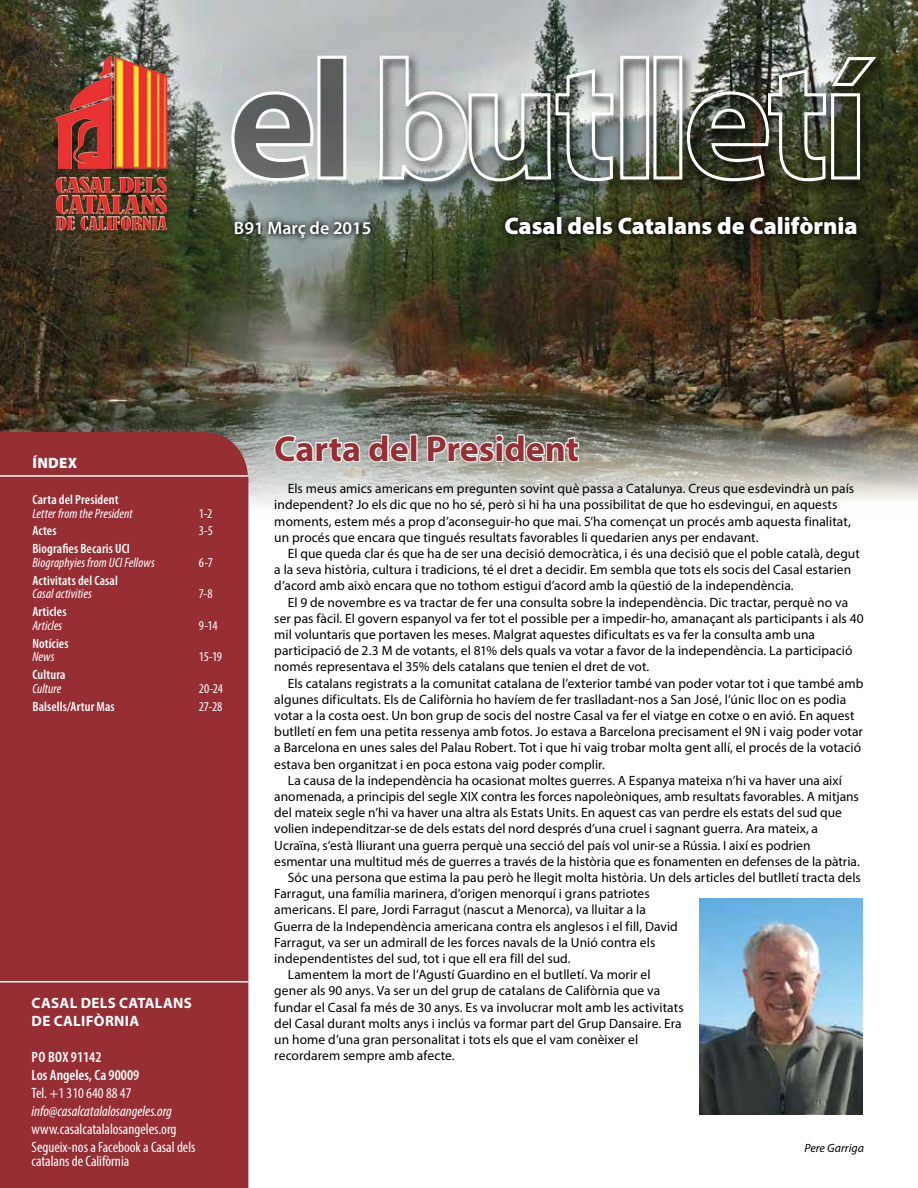
<style>
.page{position:relative;width:918px;height:1188px;background:#fff}
.page>*{position:absolute;margin:0;border:0;box-sizing:border-box;transform-origin:0 0}
.t1{font:700 36px "Myriad Pro";color:#962e34}
.t2{font:900 24px "Myriad Pro";color:#fff}
.t3{font:600 18px "Myriad Pro";color:#fff}
.t4{font:condensed 15px/18px "Myriad Pro";color:#fff}
.t5{font:italic condensed 15px "Myriad Pro";color:#fff}
.t6{font:700 15px/18px "Myriad Pro";letter-spacing:.02em;color:#fff}
.t7{font:600 condensed 15px/18px "Myriad Pro";color:#fff}
.t8{font:900 15px "Myriad Pro";letter-spacing:.02em;color:#fff}
.t9{font:13.5px/16.2px "Myriad Pro";color:#000}
.t10{font:600 condensed 13.5px "Myriad Pro";letter-spacing:.01em;color:#fff}
.t11{font:italic condensed 13.5px "Myriad Pro";letter-spacing:.005em;color:#fff}
.t12{font:condensed 13.5px "Myriad Pro";letter-spacing:-.025em;color:#fff}
.t13{font:italic 12px "Myriad Pro";color:#000}
</style>
<div class="page">
<img style="left:0;top:0;width:918px;height:522px">
<img style="left:699px;top:899px;width:163px;height:216px">
<svg style="left:273px;top:411px;width:137px;height:53px;background:#a6aca8"></svg>
<div style="left:410px;top:434px;width:8px;height:28px;border:2px solid #fff"></div>
<svg style="left:426px;top:411px;width:154px;height:53px"></svg>
<div style="left:0;top:432px;width:248px;height:756px;background:#962e34"></div>
<hr style="left:0;top:981px;width:248px;height:1px;background:#fff">
<hr style="left:0;top:475px;width:248px;height:2px;background:#fff">
<svg style="left:230px;top:54px;width:118px;height:129px;background:#9ea1a1"></svg>
<div style="left:377px;top:53px;width:104px;height:141px;background:#000;opacity:.75"></div>
<svg style="left:377px;top:54px;width:87px;height:129px;background:#b6baba"></svg>
<svg style="left:464px;top:53px;width:424px;height:142px;background:#424832"></svg>
<svg style="left:467px;top:54px;width:413px;height:129px;background:#7c8178"></svg>
<div style="left:228px;top:210px;width:636px;height:35px;background:#000;opacity:.95"></div>
<div style="left:58px;top:59px;width:109px;height:174px;background:#000;opacity:.15"></div>
<img style="left:100px;top:56px;width:11px;height:17px">
<h3 class="t3" style="left:234px;top:217px;width:139px">B91 Març de 2015</h3>
<h2 class="t2" style="left:504px;top:212px;width:355px">Casal dels Catalans de Califòrnia</h2>
<p class="t8" style="left:33px;top:454px;width:46px">ÍNDEX</p>
<p class="t10" style="left:32px;top:492px;width:88px">Carta del President</p>
<p class="t11" style="left:32px;top:505px;width:102px">Letter from the President</p>
<p class="t12" style="left:199px;top:505px;width:15px">1-2</p>
<p class="t10" style="left:32px;top:524px;width:26px">Actes</p>
<p class="t12" style="left:199px;top:523px;width:16px">3-5</p>
<p class="t10" style="left:32px;top:542px;width:99px">Biografies Becaris UCI</p>
<p class="t11" style="left:32px;top:554px;width:124px">Biographyies from UCI Fellows</p>
<p class="t12" style="left:199px;top:554px;width:16px">6-7</p>
<p class="t10" style="left:32px;top:573px;width:87px">Activitats del Casal</p>
<p class="t11" style="left:32px;top:586px;width:61px">Casal activities</p>
<p class="t12" style="left:199px;top:586px;width:15px">7-8</p>
<p class="t10" style="left:32px;top:605px;width:36px">Articles</p>
<p class="t11" style="left:32px;top:617px;width:32px">Articles</p>
<p class="t12" style="left:199px;top:617px;width:20px">9-14</p>
<p class="t10" style="left:32px;top:636px;width:38px">Notícies</p>
<p class="t11" style="left:32px;top:649px;width:24px">News</p>
<p class="t12" style="left:199px;top:649px;width:25px">15-19</p>
<p class="t10" style="left:32px;top:668px;width:35px">Cultura</p>
<p class="t11" style="left:32px;top:680px;width:31px">Culture</p>
<p class="t12" style="left:199px;top:680px;width:26px">20-24</p>
<p class="t10" style="left:32px;top:699px;width:84px">Balsells/Artur Mas</p>
<p class="t12" style="left:199px;top:698px;width:25px">27-28</p>
<p class="t6" style="left:32px;top:993px;width:162px">CASAL DELS CATALANS<br>DE CALIFÒRNIA</p>
<p class="t7" style="left:31px;top:1048px;width:109px">PO BOX 91142<br>Los Angeles, Ca 90009</p>
<p class="t4" style="left:32px;top:1084px;width:101px">Tel. +1 310 640 88 47</p>
<p class="t5" style="left:31px;top:1102px;width:142px">info@casalcatalalosangeles.org</p>
<p class="t4" style="left:31px;top:1120px;width:166px">www.casalcatalalosangeles.org<br>Segueix-nos a Facebook a Casal dels</p>
<p class="t4" style="left:31px;top:1151px;width:99px">catalans de Califòrnia</p>
<h1 class="t1" style="left:274px;top:425px;width:306px">Carta del President</h1>
<p class="t9" style="left:274px;top:480px;width:581px;text-indent:14px">Els meus amics americans em pregunten sovint què passa a Catalunya. Creus que esdevindrà un país independent? Jo els dic que no ho sé, però si hi ha una possibilitat de que ho esdevingui, en aquests moments, estem més a prop d’aconseguir-ho que mai. S’ha començat un procés amb aquesta finalitat, un procés que encara que tingués resultats favorables li quedarien anys per endavant.</p>
<p class="t9" style="left:274px;top:545px;width:587px;text-indent:14px">El que queda clar és que ha de ser una decisió democràtica, i és una decisió que el poble català, degut a la seva història, cultura i tradicions, té el dret a decidir. Em sembla que tots els socis del Casal estarien d’acord amb això encara que no tothom estigui d’acord amb la qüestió de la independència.</p>
<p class="t9" style="left:274px;top:594px;width:591px;text-indent:14px">El 9 de novembre es va tractar de fer una consulta sobre la independència. Dic tractar, perquè no va ser pas fàcil. El govern espanyol va fer tot el possible per a impedir-ho, amanaçant als participants i als 40 mil voluntaris que portaven les meses. Malgrat aquestes dificultats es va fer la consulta amb una participació de 2.3 M de votants, el 81% dels quals va votar a favor de la independència. La participació només representava el 35% dels catalans que tenien el dret de vot.</p>
<p class="t9" style="left:288px;top:675px;width:577px">Els catalans registrats a la comunitat catalana de l’exterior també van poder votar tot i que també amb</p>
<p class="t9" style="left:274px;top:691px;width:573px">algunes dificultats. Els de Califòrnia ho havíem de fer traslladant-nos a San José, l’únic lloc on es podia</p>
<p class="t9" style="left:274px;top:707px;width:582px">votar a la costa oest. Un bon grup de socis del nostre Casal va fer el viatge en cotxe o en avió. En aquest</p>
<p class="t9" style="left:274px;top:723px;width:590px">butlletí en fem una petita ressenya amb fotos. Jo estava a Barcelona precisament el 9N i vaig poder votar</p>
<p class="t9" style="left:274px;top:740px;width:588px">a Barcelona en unes sales del Palau Robert. Tot i que hi vaig trobar molta gent allí, el procés de la votació</p>
<p class="t9" style="left:274px;top:756px;width:332px">estava ben organitzat i en poca estona vaig poder complir.</p>
<p class="t9" style="left:288px;top:772px;width:556px">La causa de la independència ha ocasionat moltes guerres. A Espanya mateixa n’hi va haver una així</p>
<p class="t9" style="left:274px;top:788px;width:586px">anomenada, a principis del segle XIX contra les forces napoleòniques, amb resultats favorables. A mitjans</p>
<p class="t9" style="left:274px;top:804px;width:569px">del mateix segle n’hi va haver una altra als Estats Units. En aquest cas van perdre els estats del sud que</p>
<p class="t9" style="left:274px;top:821px;width:545px">volien independitzar-se de dels estats del nord després d’una cruel i sagnant guerra. Ara mateix, a</p>
<p class="t9" style="left:274px;top:837px;width:538px">Ucraïna, s’està lliurant una guerra perquè una secció del país vol unir-se a Rússia. I així es podrien</p>
<p class="t9" style="left:274px;top:853px;width:587px">esmentar una multitud més de guerres a través de la història que es fonamenten en defenses de la pàtria.</p>
<p class="t9" style="left:288px;top:869px;width:575px">Sóc una persona que estima la pau però he llegit molta història. Un dels articles del butlletí tracta dels</p>
<p class="t9" style="left:274px;top:885px;width:377px">Farragut, una família marinera, d’origen menorquí i grans patriotes</p>
<p class="t9" style="left:274px;top:902px;width:373px">americans. El pare, Jordi Farragut (nascut a Menorca), va lluitar a la</p>
<p class="t9" style="left:274px;top:918px;width:405px">Guerra de la Independència americana contra els anglesos i el fill, David</p>
<p class="t9" style="left:274px;top:934px;width:383px">Farragut, va ser un admirall de les forces navals de la Unió contra els</p>
<p class="t9" style="left:274px;top:950px;width:298px">independentistes del sud, tot i que ell era fill del sud.</p>
<p class="t9" style="left:288px;top:966px;width:364px">Lamentem la mort de l’Agustí Guardino en el butlletí. Va morir el</p>
<p class="t9" style="left:274px;top:983px;width:387px">gener als 90 anys. Va ser un del grup de catalans de Califòrnia que va</p>
<p class="t9" style="left:274px;top:999px;width:411px">fundar el Casal fa més de 30 anys. Es va involucrar molt amb les activitats</p>
<p class="t9" style="left:274px;top:1015px;width:409px">del Casal durant molts anys i inclús va formar part del Grup Dansaire. Era</p>
<p class="t9" style="left:274px;top:1031px;width:365px">un home d’una gran personalitat i tots els que el vam conèixer el</p>
<p class="t9" style="left:274px;top:1047px;width:182px">recordarem sempre amb afecte.</p>
<p class="t13" style="left:805px;top:1141px;width:61px">Pere Garriga</p>
</div>
